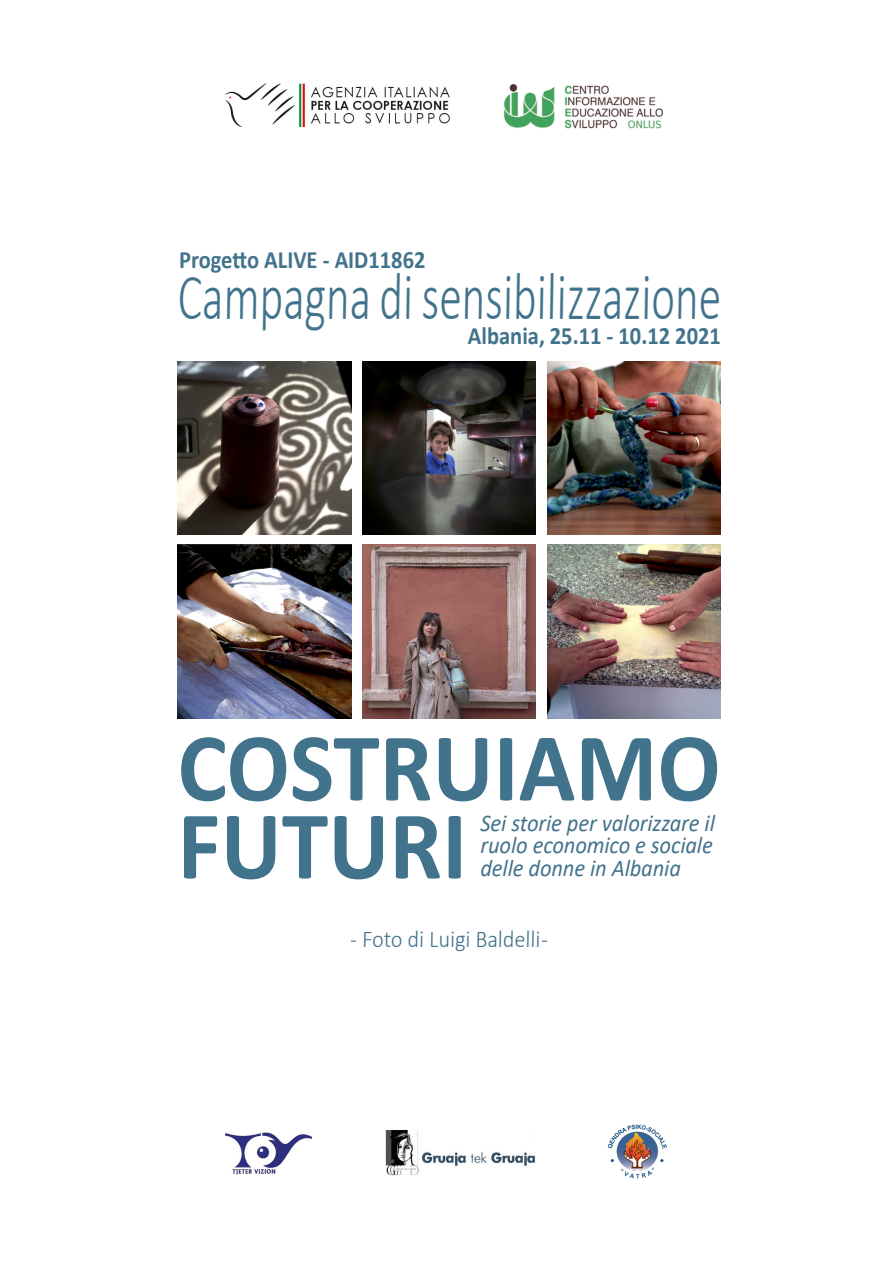
<style>
.page{position:relative;width:893px;height:1263px;background:#fff}
.page>*{position:absolute;margin:0;border:0;box-sizing:border-box;transform-origin:0 0}
.t1{font:700 98.25px "Calibri";color:#42738c;scale:.95 1}
.t2{font:300 66.9px "Calibri";color:#42738c;scale:.68 1}
.t3{font:700 25.05px "Calibri";color:#42738c;scale:.9 1}
.t4{font:italic 24px "Calibri";color:#42728c;scale:.93 1}
.t5{font:300 24px "Calibri";color:#42728c;scale:.93 1}
</style>
<div class="page">
<img style="left:226px;top:1133px;width:86px;height:42px">
<img style="left:386px;top:1131px;width:149px;height:44px">
<img style="left:607px;top:1124px;width:60px;height:55px">
<img style="left:504px;top:84px;width:159px;height:45px">
<img style="left:225px;top:83px;width:224px;height:43px">
<img style="left:178px;top:361px;width:173px;height:174px">
<img style="left:362px;top:361px;width:174px;height:174px">
<img style="left:547px;top:361px;width:174px;height:174px">
<img style="left:178px;top:544px;width:173px;height:174px">
<img style="left:362px;top:544px;width:174px;height:174px">
<img style="left:547px;top:544px;width:174px;height:174px">
<p class="t3" style="left:179px;top:242px;width:275px">Progetto ALIVE - AID11862</p>
<p class="t2" style="left:178px;top:255px;width:803px">Campagna di sensibilizzazione</p>
<p class="t3" style="left:468px;top:318px;width:283px">Albania, 25.11 - 10.12 2021</p>
<p class="t1" style="left:178px;top:698px;width:573px">COSTRUIAMO</p>
<p class="t1" style="left:178px;top:776px;width:306px">FUTURI</p>
<p class="t4" style="left:480px;top:806px;width:253px">Sei storie per valorizzare il</p>
<p class="t4" style="left:480px;top:829px;width:252px">ruolo economico e sociale</p>
<p class="t4" style="left:480px;top:851px;width:217px">delle donne in Albania</p>
<p class="t5" style="left:350px;top:924px;width:215px">- Foto di Luigi Baldelli -</p>
</div>
